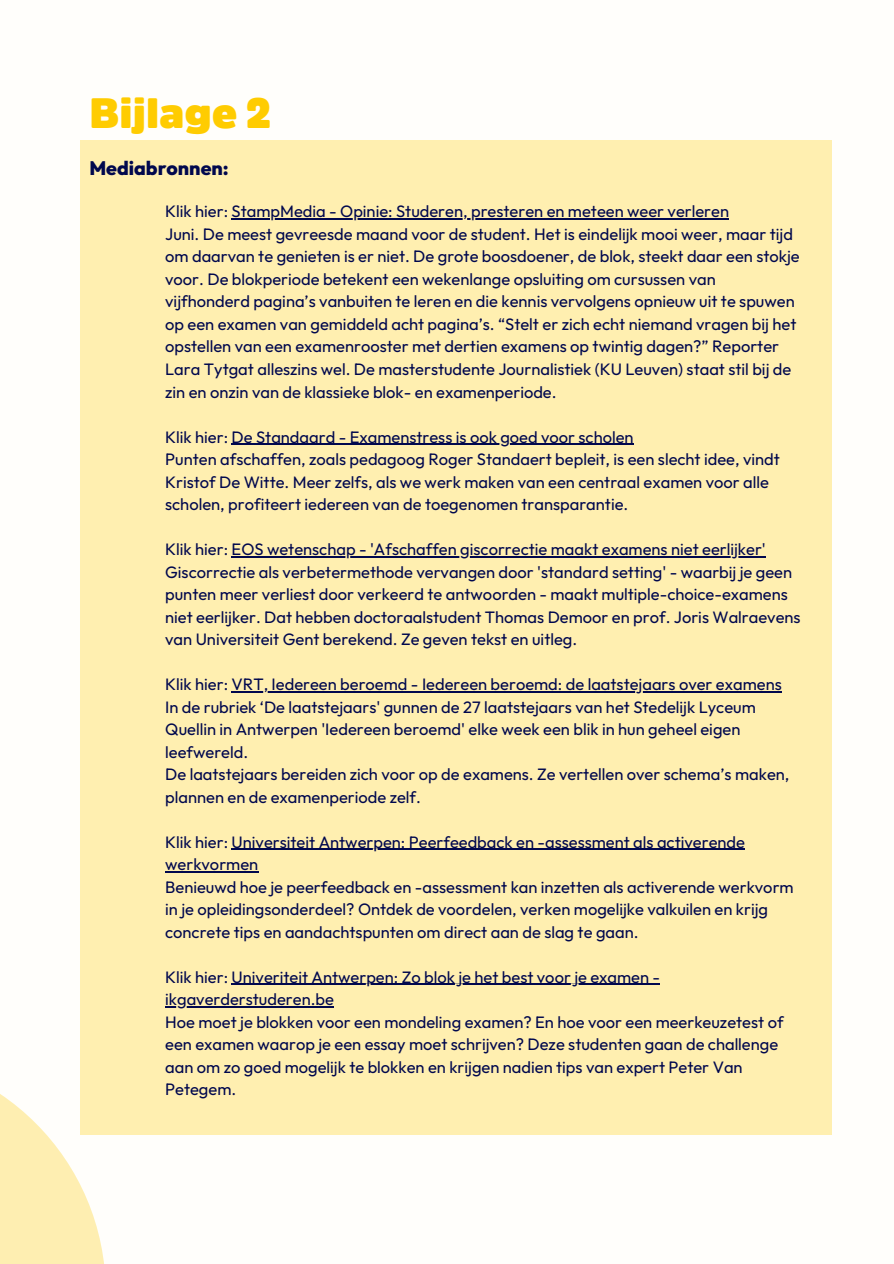
<style>
.page{position:relative;width:894px;height:1264px;background:#fff}
.page>*{position:absolute;margin:0;border:0;box-sizing:border-box;transform-origin:0 0}
.t1{font:900 42px "Amsi Pro Normal";color:#ffcc01}
.t2{font:800 19.5px "Outfit";color:#01084e}
.t3{font:16.5px/22.5px "Outfit";color:#01084e}
</style>
<div class="page">
<div style="left:0;top:0;width:893px;height:1263px;background:#fffefb"></div>
<div style="left:80px;top:140px;width:751px;height:994px;background:#ffefb0"></div>
<hr style="left:231px;top:218px;width:498px;height:2px;background:#01084e">
<hr style="left:231px;top:443px;width:402px;height:2px;background:#01084e">
<hr style="left:231px;top:556px;width:534px;height:1px;background:#01084e">
<hr style="left:231px;top:691px;width:550px;height:1px;background:#01084e">
<hr style="left:231px;top:848px;width:513px;height:2px;background:#01084e">
<hr style="left:165px;top:871px;width:93px;height:1px;background:#01084e">
<hr style="left:231px;top:983px;width:429px;height:2px;background:#01084e">
<hr style="left:165px;top:1006px;width:169px;height:1px;background:#01084e">
<svg style="left:0;top:1094px;width:106px;height:169px;fill:#feeeb1"></svg>
<p class="t1" style="left:89px;top:92px;width:183px">Bijlage 2</p>
<h1 class="t2" style="left:89px;top:156px;width:141px">Mediabronnen:</h1>
<h2 class="t3" style="left:165px;top:200px;width:565px">Klik hier: StampMedia - Opinie: Studeren, presteren en meteen weer verleren</h2>
<p class="t3" style="left:165px;top:222px;width:629px">Juni. De meest gevreesde maand voor de student. Het is eindelijk mooi weer, maar tijd</p>
<p class="t3" style="left:165px;top:245px;width:635px">om daarvan te genieten is er niet. De grote boosdoener, de blok, steekt daar een stokje voor. De blokperiode betekent een wekenlange opsluiting om cursussen van vijfhonderd pagina’s vanbuiten te leren en die kennis vervolgens opnieuw uit te spuwen op een examen van gemiddeld acht pagina’s. “Stelt er zich echt niemand vragen bij het opstellen van een examenrooster met dertien examens op twintig dagen?” Reporter Lara Tytgat alleszins wel. De masterstudente Journalistiek (KU Leuven) staat stil bij de zin en onzin van de klassieke blok- en examenperiode.</p>
<p class="t3" style="left:165px;top:425px;width:470px">Klik hier: De Standaard - Examenstress is ook goed voor scholen</p>
<p class="t3" style="left:165px;top:447px;width:616px">Punten afschaffen, zoals pedagoog Roger Standaert bepleit, is een slecht idee, vindt</p>
<p class="t3" style="left:165px;top:470px;width:605px">Kristof De Witte. Meer zelfs, als we werk maken van een centraal examen voor alle scholen, profiteert iedereen van de toegenomen transparantie.</p>
<p class="t3" style="left:165px;top:537px;width:602px">Klik hier: EOS wetenschap - 'Afschaffen giscorrectie maakt examens niet eerlijker'</p>
<p class="t3" style="left:165px;top:560px;width:628px">Giscorrectie als verbetermethode vervangen door 'standard setting' - waarbij je geen</p>
<p class="t3" style="left:165px;top:582px;width:636px">punten meer verliest door verkeerd te antwoorden - maakt multiple-choice-examens niet eerlijker. Dat hebben doctoraalstudent Thomas Demoor en prof. Joris Walraevens van Universiteit Gent berekend. Ze geven tekst en uitleg.</p>
<p class="t3" style="left:165px;top:672px;width:618px">Klik hier: VRT, Iedereen beroemd - Iedereen beroemd: de laatstejaars over examens</p>
<p class="t3" style="left:165px;top:695px;width:592px">In de rubriek ‘De laatstejaars' gunnen de 27 laatstejaars van het Stedelijk Lyceum</p>
<p class="t3" style="left:165px;top:717px;width:625px">Quellin in Antwerpen 'Iedereen beroemd' elke week een blik in hun geheel eigen leefwereld.<br>De laatstejaars bereiden zich voor op de examens. Ze vertellen over schema’s maken,</p>
<p class="t3" style="left:165px;top:785px;width:257px">plannen en de examenperiode zelf.</p>
<p class="t3" style="left:165px;top:830px;width:581px">Klik hier: Universiteit Antwerpen: Peerfeedback en -assessment als activerende</p>
<p class="t3" style="left:165px;top:852px;width:629px">werkvormen<br>Benieuwd hoe je peerfeedback en -assessment kan inzetten als activerende werkvorm</p>
<p class="t3" style="left:165px;top:897px;width:604px">in je opleidingsonderdeel? Ontdek de voordelen, verken mogelijke valkuilen en krijg concrete tips en aandachtspunten om direct aan de slag te gaan.</p>
<p class="t3" style="left:165px;top:965px;width:496px">Klik hier: Univeriteit Antwerpen: Zo blok je het best voor je examen -</p>
<p class="t3" style="left:165px;top:987px;width:619px">ikgaverderstuderen.be<br>Hoe moet je blokken voor een mondeling examen? En hoe voor een meerkeuzetest of een examen waarop je een essay moet schrijven? Deze studenten gaan de challenge</p>
<p class="t3" style="left:165px;top:1055px;width:578px">aan om zo goed mogelijk te blokken en krijgen nadien tips van expert Peter Van<br>Petegem.</p>
</div>
